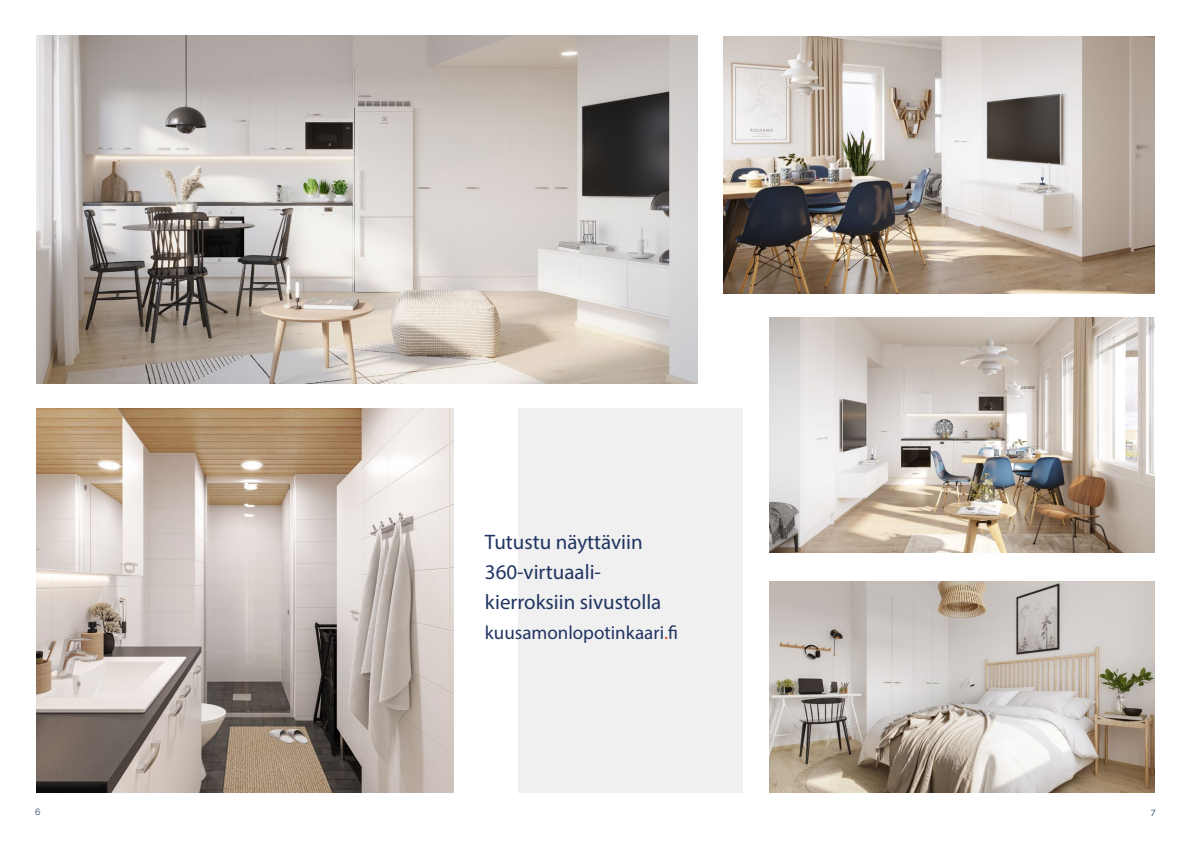
<style>
.page{position:relative;width:1191px;height:842px;background:#fff}
.page>*{position:absolute;margin:0;border:0;box-sizing:border-box;transform-origin:0 0}
.t1{font:21px/30px "Myriad Pro";color:#213562}
.t2{font:19px "Myriad Pro";color:#213562}
.t3{font:9px "Raleway";color:#213562}
.s1{color:#e84923}
</style>
<div class="page">
<img style="left:36px;top:35px;width:661px;height:348px">
<img style="left:36px;top:408px;width:418px;height:384px">
<img style="left:770px;top:581px;width:385px;height:211px">
<img style="left:770px;top:317px;width:385px;height:235px">
<img style="left:723px;top:36px;width:432px;height:257px">
<div style="left:518px;top:408px;width:225px;height:384px;background:#f0f0f0"></div>
<p class="t1" style="left:485px;top:527px;width:159px">Tutustu näyttäviin</p>
<p class="t1" style="left:485px;top:557px;width:178px">360-virtuaali&shy;kierroksiin sivustolla</p>
<p class="t2" style="left:485px;top:621px;width:195px">kuusamonlopotinkaari<span class="s1">.</span>fi</p>
<p class="t3" style="left:35px;top:806px;width:7px">6</p>
<p class="t3" style="left:1150px;top:806px;width:6px">7</p>
</div>
